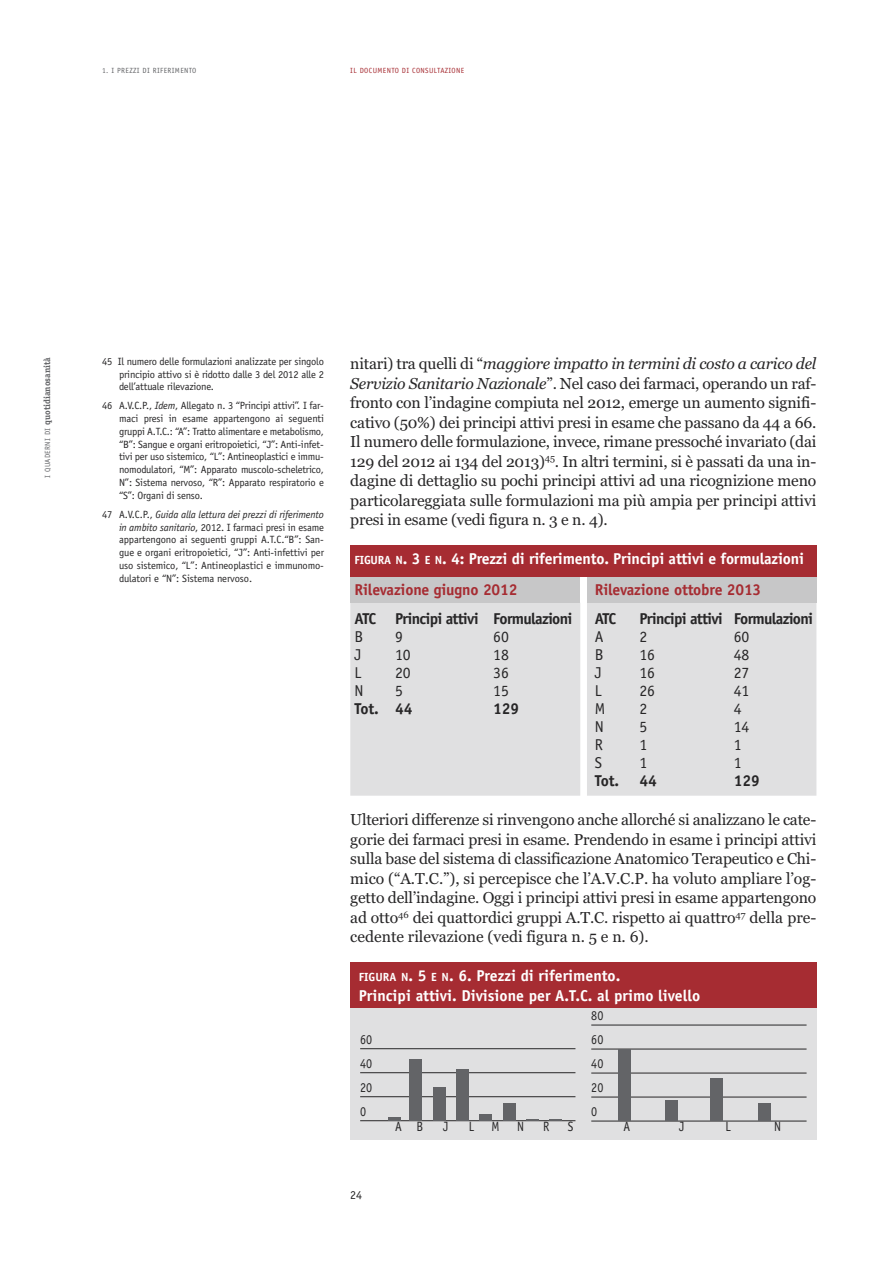
<style>
.page{position:relative;width:893px;height:1263px;background:#fff}
.page>*{position:absolute;margin:0;border:0;box-sizing:border-box;transform-origin:0 0}
.t1{font:15.75px/19.5px "Georgia";letter-spacing:-.005em;color:#272627;text-align:justify}
.t2{font:700 15.75px/31.2px "Officina Sans";letter-spacing:-.01em;color:#fff}
.t3{font:700 15.75px "Officina Sans";letter-spacing:-.045em;color:#272627}
.t4{font:15.75px "Officina Sans";letter-spacing:-.01em;color:#272627}
.t5{font:700 15.75px "Officina Sans";letter-spacing:-.01em;color:#a62c32}
.t6{font:13.5px/24px "Officina Sans";color:#272627;text-align:justify;scale:.9 1}
.t7{font:12px "Officina Sans";color:#272627}
.t8{font:10.5px/12.8px "Officina Sans";letter-spacing:-.015em;color:#272627;text-align:justify}
.t9{font:700 9px "Officina Serif";color:#636467}
.t10{font:7.5px "Officina Sans";letter-spacing:.05em;color:#a62c32}
.t11{font:7.5px "Officina Sans";letter-spacing:.05em;color:#636467}
.s1{font-family:"Officina Sans";font-weight:400;font-size:7.5px}
.s2{font-style:italic}
.s3{font-size:11.85px}
.s4{color:#a62c32}
</style>
<div class="page">
<div style="left:350px;top:997px;width:466px;height:143px;background:#e0e0e1"></div>
<div style="left:350px;top:962px;width:466px;height:46px;background:#a62c32"></div>
<hr style="left:360px;top:1048px;width:215px;height:1px;background:#272627">
<hr style="left:360px;top:1072px;width:215px;height:1px;background:#272627">
<hr style="left:360px;top:1096px;width:215px;height:1px;background:#272627">
<hr style="left:360px;top:1120px;width:215px;height:1px;background:#272627">
<hr style="left:591px;top:1025px;width:216px;height:1px;background:#272627">
<hr style="left:591px;top:1049px;width:216px;height:1px;background:#272627">
<hr style="left:591px;top:1073px;width:216px;height:1px;background:#272627">
<hr style="left:591px;top:1097px;width:216px;height:1px;background:#272627">
<hr style="left:591px;top:1121px;width:216px;height:1px;background:#272627">
<svg style="left:388px;top:1117px;width:13px;height:3px"></svg>
<div style="left:409px;top:1059px;width:13px;height:61px;background:#636467"></div>
<div style="left:433px;top:1087px;width:13px;height:33px;background:#636467"></div>
<div style="left:456px;top:1069px;width:13px;height:51px;background:#636467"></div>
<div style="left:618px;top:1049px;width:13px;height:72px;background:#636467"></div>
<div style="left:665px;top:1100px;width:13px;height:21px;background:#636467"></div>
<div style="left:710px;top:1078px;width:13px;height:43px;background:#636467"></div>
<div style="left:758px;top:1103px;width:13px;height:18px;background:#636467"></div>
<div style="left:479px;top:1114px;width:13px;height:6px;background:#636467"></div>
<div style="left:503px;top:1103px;width:13px;height:17px;background:#636467"></div>
<svg style="left:526px;top:1119px;width:13px;height:1px"></svg>
<svg style="left:549px;top:1119px;width:13px;height:1px"></svg>
<div style="left:350px;top:603px;width:230px;height:193px;background:#e0e0e1"></div>
<div style="left:587px;top:603px;width:229px;height:193px;background:#e0e0e1"></div>
<div style="left:350px;top:572px;width:230px;height:31px;background:#c7c7c8"></div>
<div style="left:587px;top:572px;width:229px;height:31px;background:#c7c7c8"></div>
<div style="left:350px;top:545px;width:466px;height:31px;background:#a62c32"></div>
<p class="t11" style="left:102px;top:68px;width:96px">1. I PREZZI DI RIFERIMENTO</p>
<p class="t10" style="left:350px;top:68px;width:116px">IL DOCUMENTO DI CONSULTAZIONE</p>
<p class="t9" style="left:44px;top:478px;width:122px;rotate:-90deg"><span class="s1">I QUADERNI DI</span> quotidianosanità</p>
<p class="t8" style="left:119px;top:356px;width:206px;text-indent:-17px">45 Il numero delle formulazioni analizzate per singolo principio attivo si è ridotto dalle 3 del 2012 alle 2 dell’attuale rilevazione.</p>
<p class="t8" style="left:119px;top:400px;width:206px;text-indent:-17px">46 A.V.C.P., <span class="s2">Idem</span>, Allegato n. 3 “Principi attivi”. I far&shy;maci presi in esame appartengono ai seguenti gruppi A.T.C.: “A”: Tratto alimentare e metabolismo, “B”: Sangue e organi eritropoietici, “J”: Anti-infet&shy;tivi per uso sistemico, “L”: Antineoplastici e immu&shy;nomodulatori, “M”: Apparato muscolo-scheletrico, N”: Sistema nervoso, “R”: Apparato respiratorio e “S”: Organi di senso.</p>
<p class="t8" style="left:119px;top:509px;width:206px;text-indent:-17px">47 A.V.C.P., <span class="s2">Guida alla lettura dei prezzi di riferimento in ambito sanitario</span>, 2012. I farmaci presi in esame appartengono ai seguenti gruppi A.T.C.“B”: San&shy;gue e organi eritropoietici, “J”: Anti-infettivi per uso sistemico, “L”: Antineoplastici e immunomo&shy;dulatori e “N”: Sistema nervoso.</p>
<p class="t1" style="left:350px;top:354px;width:468px">nitari) tra quelli di “<span class="s2">maggiore impatto in termini di costo a carico del Servizio Sanitario Nazionale</span>”. Nel caso dei farmaci, operando un raf&shy;fronto con l’indagine compiuta nel 2012, emerge un aumento signifi&shy;cativo (50%) dei principi attivi presi in esame che passano da 44 a 66.<br>Il numero delle formulazione, invece, rimane pressoché invariato (dai 129 del 2012 ai 134 del 2013)<sup>45</sup>. In altri termini, si è passati da una in&shy;dagine di dettaglio su pochi principi attivi ad una ricognizione meno particolareggiata sulle formulazioni ma più ampia per principi attivi presi in esame (vedi figura n. 3 e n. 4).</p>
<p class="t2" style="left:355px;top:544px;width:451px"><span class="s3">FIGURA N</span>. 3 <span class="s3">E N</span>. 4: Prezzi di riferimento. Principi attivi e formulazioni<br><span class="s4">Rilevazione giugno 2012</span></p>
<p class="t5" style="left:595px;top:584px;width:168px">Rilevazione ottobre 2013</p>
<p class="t3" style="left:355px;top:613px;width:219px">ATC Principi attivi Formulazioni</p>
<p class="t3" style="left:595px;top:613px;width:23px">ATC</p>
<p class="t3" style="left:639px;top:613px;width:175px">Principi attivi Formulazioni</p>
<p class="t4" style="left:355px;top:631px;width:10px">B</p>
<p class="t4" style="left:395px;top:631px;width:9px">9</p>
<p class="t4" style="left:493px;top:631px;width:17px">60</p>
<p class="t4" style="left:595px;top:631px;width:10px">A</p>
<p class="t4" style="left:639px;top:631px;width:9px">2</p>
<p class="t4" style="left:734px;top:631px;width:17px">60</p>
<p class="t4" style="left:355px;top:649px;width:8px">J</p>
<p class="t4" style="left:395px;top:649px;width:17px">10</p>
<p class="t4" style="left:493px;top:649px;width:17px">18</p>
<p class="t4" style="left:595px;top:649px;width:10px">B</p>
<p class="t4" style="left:639px;top:649px;width:17px">16</p>
<p class="t4" style="left:734px;top:649px;width:17px">48</p>
<p class="t4" style="left:355px;top:667px;width:8px">L</p>
<p class="t4" style="left:395px;top:667px;width:17px">20</p>
<p class="t4" style="left:493px;top:667px;width:17px">36</p>
<p class="t4" style="left:595px;top:667px;width:8px">J</p>
<p class="t4" style="left:639px;top:667px;width:17px">16</p>
<p class="t4" style="left:734px;top:667px;width:17px">27</p>
<p class="t4" style="left:355px;top:685px;width:11px">N</p>
<p class="t4" style="left:395px;top:685px;width:9px">5</p>
<p class="t4" style="left:493px;top:685px;width:17px">15</p>
<p class="t4" style="left:595px;top:685px;width:8px">L</p>
<p class="t4" style="left:639px;top:685px;width:17px">26</p>
<p class="t4" style="left:734px;top:685px;width:17px">41</p>
<p class="t3" style="left:355px;top:703px;width:59px">Tot. 44</p>
<p class="t3" style="left:493px;top:703px;width:27px">129</p>
<p class="t4" style="left:595px;top:703px;width:12px">M</p>
<p class="t4" style="left:639px;top:703px;width:9px">2</p>
<p class="t4" style="left:734px;top:703px;width:9px">4</p>
<p class="t4" style="left:595px;top:721px;width:11px">N</p>
<p class="t4" style="left:639px;top:721px;width:9px">5</p>
<p class="t4" style="left:734px;top:721px;width:17px">14</p>
<p class="t4" style="left:595px;top:739px;width:10px">R</p>
<p class="t4" style="left:639px;top:739px;width:9px">1</p>
<p class="t4" style="left:734px;top:739px;width:9px">1</p>
<p class="t4" style="left:595px;top:757px;width:9px">S</p>
<p class="t4" style="left:639px;top:757px;width:9px">1</p>
<p class="t4" style="left:734px;top:757px;width:9px">1</p>
<p class="t3" style="left:595px;top:775px;width:26px">Tot.</p>
<p class="t3" style="left:639px;top:775px;width:19px">44</p>
<p class="t3" style="left:734px;top:775px;width:27px">129</p>
<p class="t1" style="left:350px;top:810px;width:468px">Ulteriori differenze si rinvengono anche allorché si analizzano le cate&shy;gorie dei farmaci presi in esame. Prendendo in esame i principi attivi sulla base del sistema di classificazione Anatomico Terapeutico e Chi&shy;mico (“A.T.C.”), si percepisce che l’A.V.C.P. ha voluto ampliare l’og&shy;getto dell’indagine. Oggi i principi attivi presi in esame appartengono ad otto<sup>46</sup> dei quattordici gruppi A.T.C. rispetto ai quattro<sup>47</sup> della pre&shy;cedente rilevazione (vedi figura n. 5 e n. 6).</p>
<p class="t2" style="left:359px;top:967px;width:343px;line-height:19.5px"><span class="s3">FIGURA N</span>. 5 <span class="s3">E N</span>. 6. Prezzi di riferimento.<br>Principi attivi. Divisione per A.T.C. al primo livello</p>
<p class="t6" style="left:360px;top:1028px;width:15px">60<br>40<br>20<br>0</p>
<p class="t6" style="left:395px;top:1115px;width:33px">A B</p>
<p class="t6" style="left:443px;top:1115px;width:7px">J</p>
<p class="t6" style="left:469px;top:1115px;width:7px">L</p>
<p class="t6" style="left:491px;top:1115px;width:10px">M</p>
<p class="t6" style="left:517px;top:1115px;width:9px">N</p>
<p class="t6" style="left:543px;top:1115px;width:8px">R</p>
<p class="t6" style="left:568px;top:1115px;width:8px">S</p>
<p class="t6" style="left:591px;top:1005px;width:15px">80<br>60<br>40<br>20<br>0</p>
<p class="t6" style="left:623px;top:1116px;width:9px">A</p>
<p class="t6" style="left:679px;top:1116px;width:7px">J</p>
<p class="t6" style="left:726px;top:1116px;width:7px">L</p>
<p class="t6" style="left:774px;top:1116px;width:9px">N</p>
<p class="t7" style="left:350px;top:1191px;width:13px">24</p>
</div>
